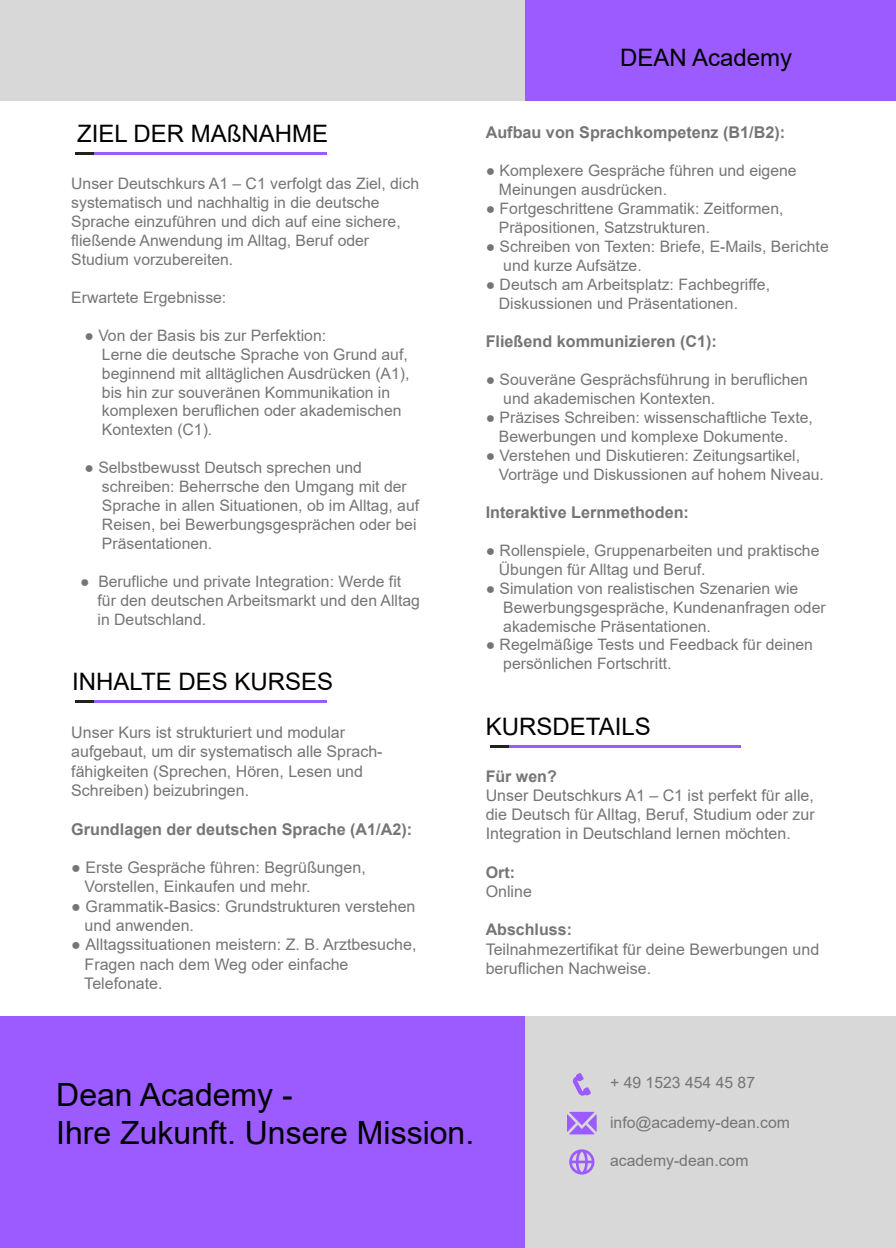
<style>
.page{position:relative;width:896px;height:1248px;background:#fff}
.page>*{position:absolute;margin:0;border:0;box-sizing:border-box;transform-origin:0 0}
.t1{font:32px/38.4px "Arial";color:#000}
.t2{font:24px "Arial";color:#000}
.t3{font:700 16.2px "Arial";color:#767576}
.t4{font:16px/19.2px "Arial";color:#767576}
.t5{font:700 16px "Arial";color:#767576}
.t6{font:15.8px/19px "Arial";color:#767576}
.s1{font-size:16.2px}
</style>
<div class="page">
<div style="left:524px;top:0;width:372px;height:101px;background:#9b5bff"></div>
<div style="left:0;top:0;width:524px;height:101px;background:#d8d8d8"></div>
<div style="left:524px;top:1016px;width:372px;height:231px;background:#d8d8d8"></div>
<div style="left:0;top:1016px;width:524px;height:231px;background:#9b5bff"></div>
<svg style="left:573px;top:1073px;width:18px;height:22px"></svg>
<svg style="left:569px;top:1149px;width:25px;height:25px"></svg>
<svg style="left:567px;top:1111px;width:30px;height:23px"></svg>
<hr style="left:94px;top:152px;width:232px;height:3px;background:#9b5bff">
<hr style="left:76px;top:152px;width:18px;height:3px;background:#212121">
<hr style="left:94px;top:700px;width:232px;height:3px;background:#9b5bff">
<hr style="left:76px;top:700px;width:18px;height:3px;background:#212121">
<hr style="left:508px;top:745px;width:232px;height:2px;background:#9b5bff">
<svg style="left:490px;top:745px;width:18px;height:2px"></svg>
<h2 class="t2" style="left:620px;top:41px;width:174px">DEAN Academy</h2>
<h2 class="t2" style="left:77px;top:117px;width:253px">ZIEL DER MAßNAHME</h2>
<p class="t3" style="left:486px;top:126px;width:301px">Aufbau von Sprachkompetenz (B1/B2):</p>
<p class="t6" style="left:499px;top:161px;width:299px;text-indent:-13px">● Komplexere Gespr‰che f¸hren und eigene<br>Meinungen ausdr¸cken.</p>
<p class="t6" style="left:499px;top:199px;width:286px;text-indent:-13px">● Fortgeschrittene Grammatik: Zeitformen,<br>Pr‰positionen, Satzstrukturen.</p>
<p class="t6" style="left:503px;top:237px;width:327px;text-indent:-18px">● Schreiben von Texten: Briefe, E-Mails, Berichte und kurze Aufs‰tze.</p>
<p class="t6" style="left:499px;top:275px;width:273px;text-indent:-13px">● Deutsch am Arbeitsplatz: Fachbegriffe,<br>Diskussionen und Pr‰sentationen.</p>
<p class="t3" style="left:486px;top:335px;width:233px">Flieflend kommunizieren (C1):</p>
<p class="t6" style="left:503px;top:370px;width:306px;text-indent:-18px">● Souver‰ne Gespr‰chsf¸hrung in beruflichen und akademischen Kontexten.</p>
<p class="t6" style="left:499px;top:407px;width:316px;text-indent:-13px">● Präzises Schreiben: wissenschaftliche Texte,<br>Bewerbungen und komplexe Dokumente.</p>
<p class="t6" style="left:499px;top:445px;width:326px;text-indent:-13px">● Verstehen und Diskutieren: Zeitungsartikel,<br>Vorträge und Diskussionen auf hohem Niveau.</p>
<p class="t3" style="left:486px;top:506px;width:205px">Interaktive Lernmethoden:</p>
<p class="t6" style="left:499px;top:540px;width:322px;text-indent:-13px">● Rollenspiele, Gruppenarbeiten und praktische ‹bungen f¸r Alltag und Beruf.</p>
<p class="t6" style="left:503px;top:578px;width:324px;text-indent:-18px">● Simulation von realistischen Szenarien wie<br>Bewerbungsgespr‰che, Kundenanfragen oder akademische Pr‰sentationen.</p>
<p class="t6" style="left:503px;top:635px;width:311px;text-indent:-18px">● Regelmäßige Tests und Feedback für deinen persˆnlichen Fortschritt.</p>
<p class="t6" style="left:71px;top:176px;width:349px">Unser Deutschkurs A1 ñ C1 verfolgt das Ziel, dich systematisch und nachhaltig in die deutsche Sprache einzuf¸hren und dich auf eine sichere, flieflende Anwendung im Alltag, Beruf oder Studium vorzubereiten.</p>
<p class="t6" style="left:71px;top:289px;width:157px">Erwartete Ergebnisse:</p>
<p class="t6" style="left:102px;top:325px;width:309px;text-indent:-18px">● Von der Basis bis zur Perfektion:<br>Lerne die deutsche Sprache von Grund auf, beginnend mit allt‰glichen Ausdr¸cken (A1), bis hin zur souver‰nen Kommunikation in komplexen beruflichen oder akademischen Kontexten (C1).</p>
<p class="t6" style="left:102px;top:458px;width:319px;text-indent:-18px">● Selbstbewusst Deutsch sprechen und schreiben: Beherrsche den Umgang mit der Sprache in allen Situationen, ob im Alltag, auf Reisen, bei Bewerbungsgespr‰chen oder bei Pr‰sentationen.</p>
<p class="t6" style="left:98px;top:571px;width:324px;text-indent:-18px">● Berufliche und private Integration: Werde fit f¸r den deutschen Arbeitsmarkt und den Alltag in Deutschland.</p>
<h2 class="t2" style="left:72px;top:665px;width:262px">INHALTE DES KURSES</h2>
<p class="t4" style="left:71px;top:724px;width:275px">Unser Kurs ist strukturiert und modular</p>
<h2 class="t2" style="left:486px;top:709px;width:166px">KURSDETAILS</h2>
<p class="t4" style="left:71px;top:743px;width:313px">aufgebaut, um dir systematisch alle Sprach&shy;fähigkeiten (Sprechen, Hören, Lesen und<br>Schreiben) beizubringen.</p>
<p class="t3" style="left:71px;top:822px;width:342px">Grundlagen der deutschen Sprache (A1/A2):</p>
<p class="t4" style="left:85px;top:859px;width:283px;text-indent:-13px"><span class="s1">●</span> Erste Gespr‰che f¸hren: Begr¸flungen,<br>Vorstellen, Einkaufen und mehr.</p>
<p class="t4" style="left:85px;top:898px;width:332px;text-indent:-13px"><span class="s1">●</span> Grammatik-Basics: Grundstrukturen verstehen und anwenden.</p>
<p class="t4" style="left:84px;top:936px;width:334px;text-indent:-13px"><span class="s1">●</span> Alltagssituationen meistern: Z. B. Arztbesuche,<br>Fragen nach dem Weg oder einfache<br>Telefonate.</p>
<p class="t5" style="left:486px;top:769px;width:73px">F¸r wen?</p>
<p class="t4" style="left:486px;top:787px;width:331px;text-align:justify">Unser Deutschkurs A1 ñ C1 ist perfekt f¸r alle, die Deutsch f¸r Alltag, Beruf, Studium oder zur Integration in Deutschland lernen möchten.</p>
<p class="t5" style="left:486px;top:865px;width:31px">Ort:</p>
<p class="t4" style="left:486px;top:883px;width:48px">Online</p>
<p class="t5" style="left:486px;top:923px;width:88px">Abschluss:</p>
<p class="t4" style="left:486px;top:939px;width:335px">Teilnahmezertifikat für deine Bewerbungen und beruflichen Nachweise.</p>
<h1 class="t1" style="left:56px;top:1077px;width:419px">Dean Academy -<br>Ihre Zukunft. Unsere Mission.</h1>
<p class="t6" style="left:610px;top:1074px;width:147px">+ 49 1523 454 45 87</p>
<p class="t6" style="left:610px;top:1114px;width:181px">info@academy-dean.com</p>
<p class="t6" style="left:610px;top:1152px;width:140px">academy-dean.com</p>
</div>
